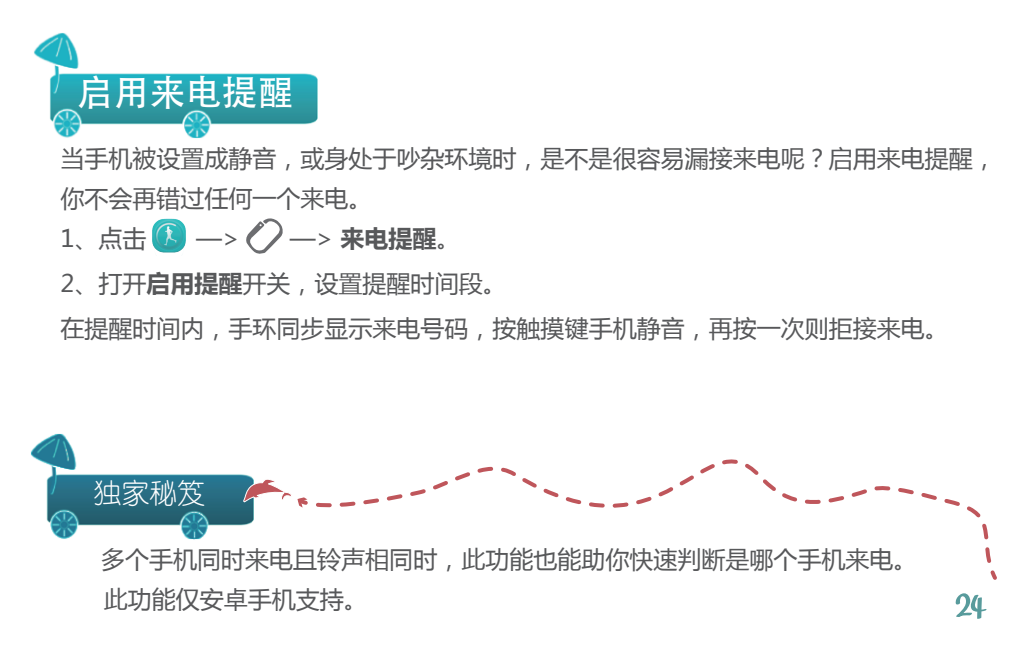
<style>
.page{position:relative;width:1021px;height:658px;background:#fff}
.page>*{position:absolute;margin:0;border:0;box-sizing:border-box;transform-origin:0 0}
.t1{font:36px "FZKATJW GB1 0 G Bpc EUC H";color:#fff}
.t2{font:28px "You Yuan";color:#fff}
.t3{font:24px/40px "Microsoft Ya Hei";color:#57585a}
.s1{font-weight:700}
</style>
<div class="page">
<img style="left:30px;top:433px;width:223px;height:107px">
<img style="left:34px;top:33px;width:284px;height:106px">
<svg style="left:990px;top:570px;width:7px;height:10px"></svg>
<svg style="left:316px;top:459px;width:676px;height:104px"></svg>
<svg style="left:243px;top:477px;width:65px;height:30px"></svg>
<img style="left:152px;top:218px;width:34px;height:35px">
<svg style="left:246px;top:218px;width:37px;height:36px"></svg>
<svg style="left:955px;top:593px;width:32px;height:24px"></svg>
<svg style="left:977px;top:597px;width:4px;height:22px"></svg>
<h1 class="t1" style="left:78px;top:71px;width:217px">启用来电提醒</h1>
<p class="t3" style="left:60px;top:137px;width:937px">当手机被设置成静音，或身处于吵杂环境时，是不是很容易漏接来电呢？启用来电提醒，你不会再错过任何一个来电。<br>1、点击</p>
<p class="t3" style="left:60px;top:215px;width:889px;line-height:45.2px;text-indent:229px">—&gt; <span class="s1">来电提醒</span>。<br>2、打开<span class="s1">启用提醒</span>开关，设置提醒时间段。<br>在提醒时间内，手环同步显示来电号码，按触摸键手机静音，再按一次则拒接来电。</p>
<p class="t3" style="left:196px;top:218px;width:45px">—&gt;</p>
<p class="t2" style="left:94px;top:478px;width:113px">独家秘笈</p>
<p class="t3" style="left:101px;top:538px;width:817px">多个手机同时来电且铃声相同时，此功能也能助你快速判断是哪个手机来电。</p>
<p class="t3" style="left:104px;top:578px;width:265px">此功能仅安卓手机支持。</p>
</div>
